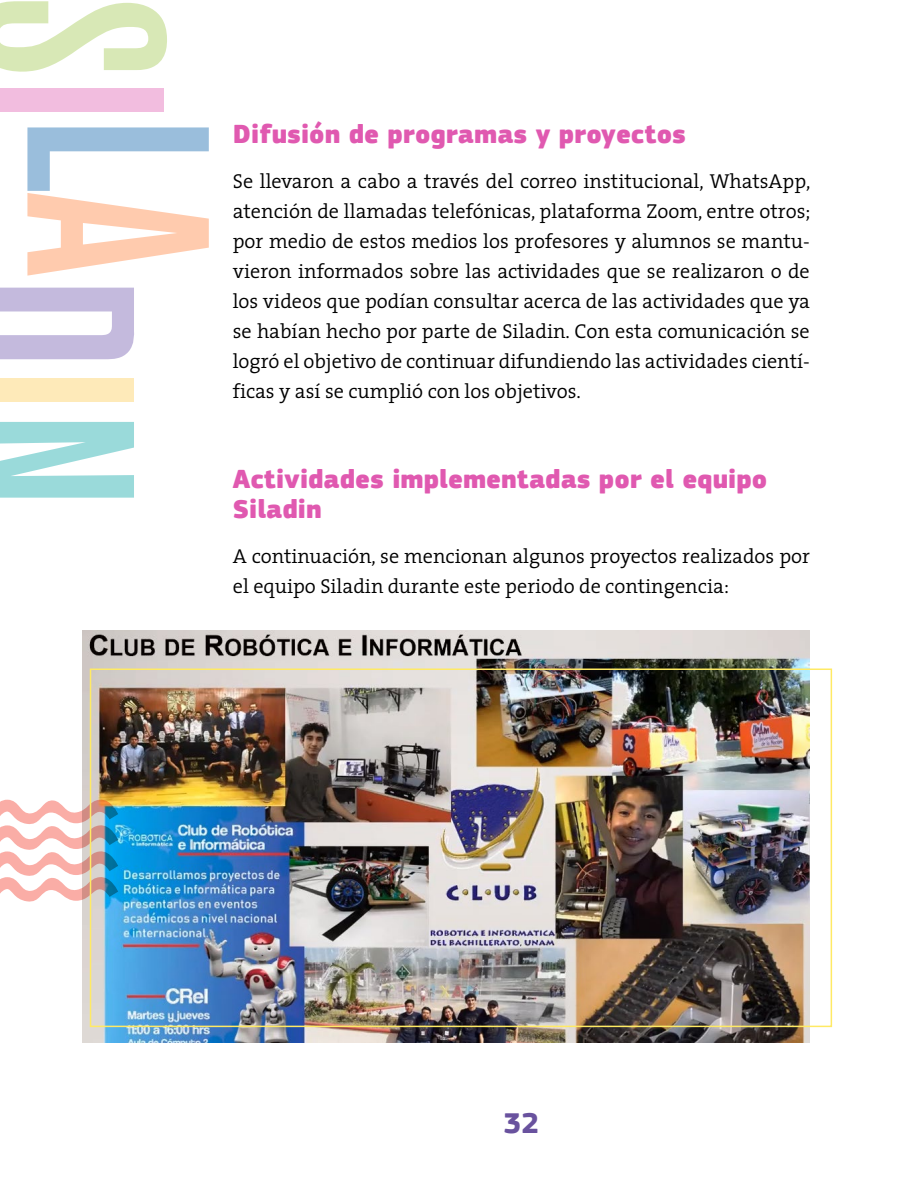
<style>
.page{position:relative;width:915px;height:1191px;background:#fff}
.page>*{position:absolute;margin:0;border:0;box-sizing:border-box;transform-origin:0 0}
.t1{font:700 30px "PF Square Sans Pro";color:#69529e}
.t2{font:900 27px/30px "PF Square Sans Pro";color:#e059b0}
.t3{font:300 20.25px/30px "The Serif";color:#000;text-align:justify}
</style>
<div class="page">
<img style="left:82px;top:630px;width:727px;height:412px">
<svg style="left:0;top:798px;width:118px;height:105px"></svg>
<div style="left:90px;top:668px;width:741px;height:359px;border:2px solid #ffea64"></div>
<svg style="left:0;top:1px;width:167px;height:71px"></svg>
<div style="left:0;top:88px;width:163px;height:24px;background:#f2bddf"></div>
<svg style="left:27px;top:127px;width:182px;height:149px"></svg>
<svg style="left:0;top:288px;width:134px;height:71px"></svg>
<div style="left:0;top:378px;width:134px;height:23px;background:#feeab9"></div>
<svg style="left:0;top:422px;width:134px;height:75px"></svg>
<h2 class="t2" style="left:233px;top:120px;width:454px">Difusión de programas y proyectos</h2>
<p class="t3" style="left:233px;top:165px;width:579px">Se llevaron a cabo a través del correo institucional, WhatsApp, atención de llamadas telefónicas, plataforma Zoom, entre otros; por medio de estos medios los profesores y alumnos se mantu&shy;vieron informados sobre las actividades que se realizaron o de los videos que podían consultar acerca de las actividades que ya se habían hecho por parte de Siladin. Con esta comunicación se logró el objetivo de continuar difundiendo las actividades cientí&shy;ficas y así se cumplió con los objetivos.</p>
<h2 class="t2" style="left:233px;top:465px;width:535px">Actividades implementadas por el equipo<br>Siladin</h2>
<p class="t3" style="left:233px;top:540px;width:578px">A continuación, se mencionan algunos proyectos realizados por el equipo Siladin durante este periodo de contingencia:</p>
<h1 class="t1" style="left:503px;top:1104px;width:37px">32</h1>
</div>
